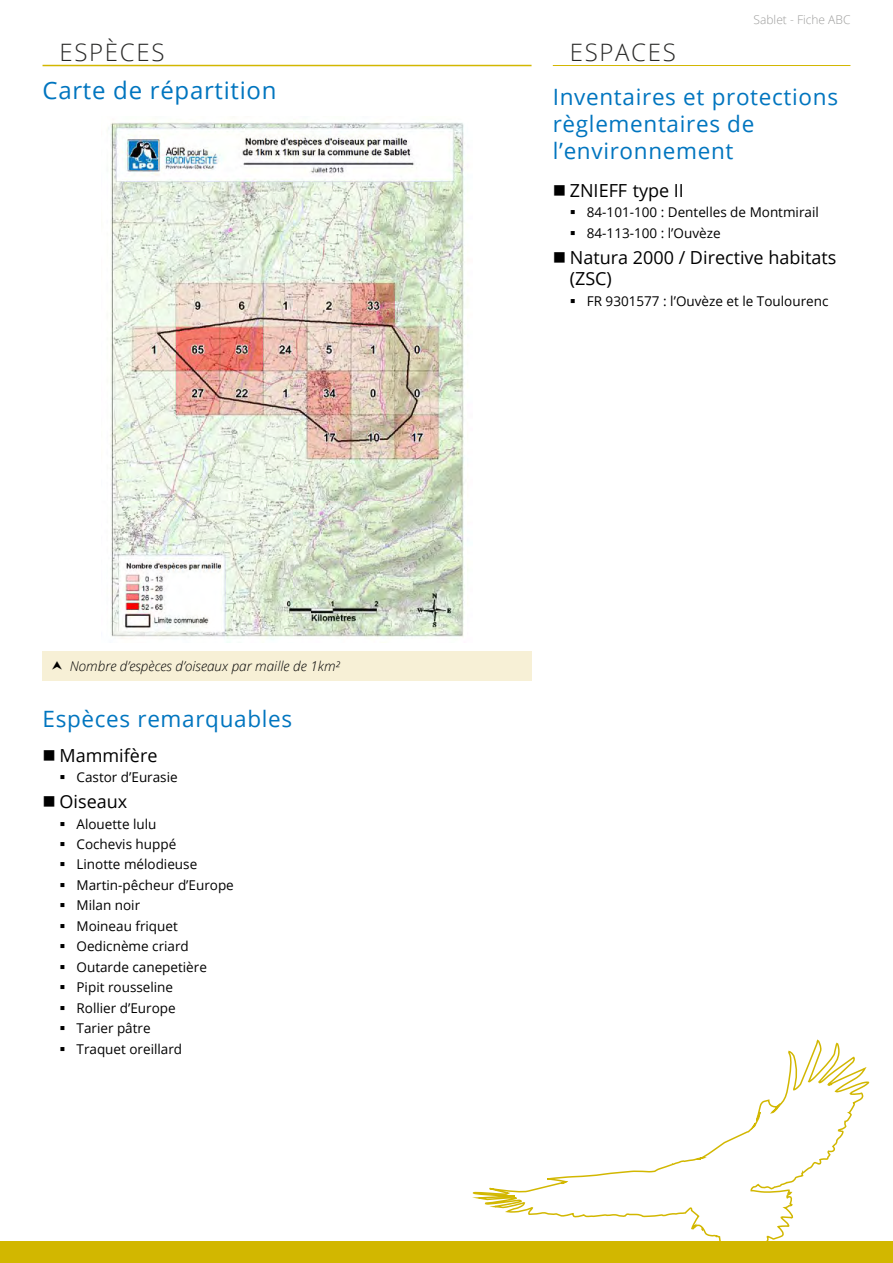
<style>
.page{position:relative;width:893px;height:1263px;background:#fff}
.page>*{position:absolute;margin:0;border:0;box-sizing:border-box;transform-origin:0 0}
.t1{font:24px "Open Sans";letter-spacing:.03em;color:#0075bf}
.t2{font:300 24px "Open Sans";letter-spacing:.07em;color:#282827}
.t3{font:22.5px/27px "Open Sans";letter-spacing:.03em;color:#0075bf}
.t4{font:18px/21.6px "Open Sans";color:#000}
.t5{font:13.5px/20.4px "Open Sans";color:#000}
.t6{font:italic 300 13.5px "Open Sans";color:#000}
.t7{font:300 12px "Open Sans";color:#9d9d9c}
</style>
<div class="page">
<svg style="left:459px;top:1039px;width:410px;height:203px"></svg>
<svg style="left:765px;top:1103px;width:16px;height:15px"></svg>
<hr style="left:43px;top:65px;width:488px;height:1px;background:#d2b700">
<div style="left:0;top:1242px;width:893px;height:21px;background:#d2b700"></div>
<hr style="left:553px;top:65px;width:297px;height:1px;background:#d2b700">
<div style="left:43px;top:651px;width:488px;height:29px;background:#f7f0d6"></div>
<img style="left:108px;top:122px;width:360px;height:517px">
<h1 class="t2" style="left:60px;top:36px;width:106px">ESPÈCES</h1>
<h1 class="t1" style="left:43px;top:74px;width:235px">Carte de répartition</h1>
<p class="t6" style="left:70px;top:657px;width:271px">Nombre d’espèces d’oiseaux par maille de 1km²</p>
<h2 class="t3" style="left:43px;top:705px;width:251px">Espèces remarquables</h2>
<h3 class="t4" style="left:60px;top:744px;width:99px">Mammifère</h3>
<p class="t5" style="left:77px;top:767px;width:103px">Castor d’Eurasie</p>
<h3 class="t4" style="left:60px;top:790px;width:69px">Oiseaux</h3>
<p class="t5" style="left:77px;top:813px;width:159px">Alouette lulu<br>Cochevis huppé<br>Linotte mélodieuse<br>Martin-pêcheur d’Europe<br>Milan noir<br>Moineau friquet<br>Oedicnème criard<br>Outarde canepetière<br>Pipit rousseline<br>Rollier d’Europe<br>Tarier pâtre<br>Traquet oreillard</p>
<p class="t7" style="left:754px;top:11px;width:98px">Sablet - Fiche ABC</p>
<h1 class="t2" style="left:570px;top:36px;width:108px">ESPACES</h1>
<h2 class="t3" style="left:553px;top:83px;width:287px">Inventaires et protections règlementaires de l’environnement</h2>
<h3 class="t4" style="left:570px;top:179px;width:116px">ZNIEFF type II</h3>
<p class="t5" style="left:587px;top:202px;width:234px">84-101-100 : Dentelles de Montmirail<br>84-113-100 : l’Ouvèze</p>
<h3 class="t4" style="left:570px;top:246px;width:268px">Natura 2000 / Directive habitats (ZSC)</h3>
<p class="t5" style="left:587px;top:290px;width:243px">FR 9301577 : l’Ouvèze et le Toulourenc</p>
</div>
